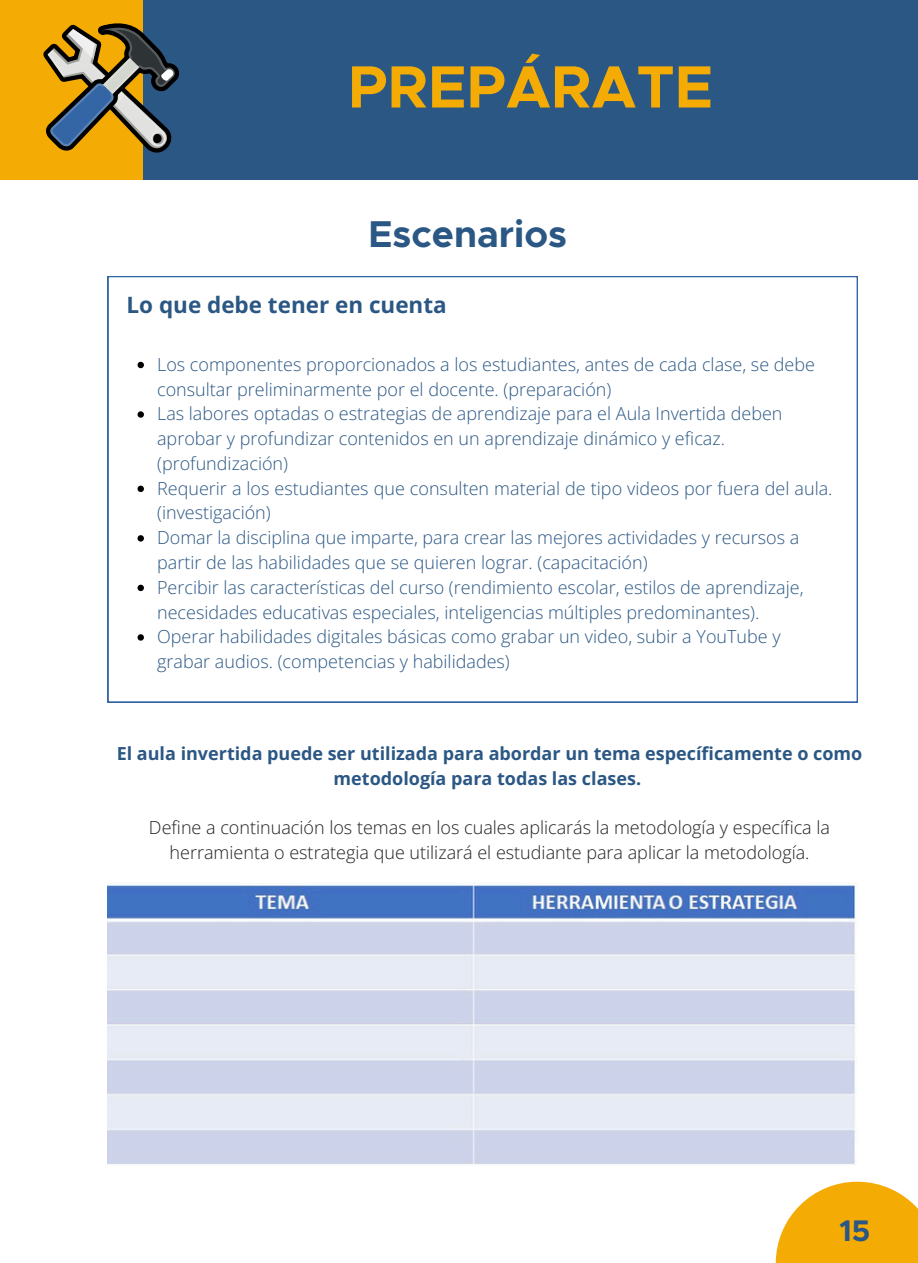
<style>
.page{position:relative;width:918px;height:1263px;background:#fff}
.page>*{position:absolute;margin:0;border:0;box-sizing:border-box;transform-origin:0 0}
.t1{font:700 59.85px "Metropolis";color:#f4ac04}
.t2{font:700 37.5px "Metropolis";color:#2b5784}
.t3{font:700 30px "Metropolis";color:#2b5784}
.t4{font:700 22.5px "Open Sans";color:#2b5784}
.t5{font:300 18px/24.8px "Open Sans";color:#2b5784}
.t6{font:300 18px/24.8px "Open Sans";color:#222;text-align:center}
.t7{font:700 18px/24.8px "Open Sans";color:#2b5784;text-align:center}
</style>
<div class="page">
<div style="left:143px;top:0;width:775px;height:180px;background:#2b5784"></div>
<div style="left:0;top:0;width:143px;height:180px;background:#f4ac04"></div>
<svg style="left:43px;top:23px;width:137px;height:130px"></svg>
<svg style="left:776px;top:1181px;width:142px;height:81px"></svg>
<img style="left:108px;top:883px;width:748px;height:281px">
<svg style="left:138px;top:362px;width:6px;height:6px"></svg>
<svg style="left:138px;top:411px;width:6px;height:6px"></svg>
<svg style="left:138px;top:485px;width:6px;height:7px"></svg>
<svg style="left:138px;top:535px;width:6px;height:6px"></svg>
<svg style="left:138px;top:584px;width:6px;height:7px"></svg>
<svg style="left:138px;top:634px;width:6px;height:6px"></svg>
<div style="left:107px;top:275px;width:752px;height:428px;border:2px solid #3465a4"></div>
<h1 class="t1" style="left:348px;top:60px;width:367px">PREPÁRATE</h1>
<h2 class="t2" style="left:369px;top:217px;width:200px">Escenarios</h2>
<h4 class="t4" style="left:127px;top:289px;width:322px">Lo que debe tener en cuenta</h4>
<p class="t5" style="left:157px;top:351px;width:659px">Los componentes proporcionados a los estudiantes, antes de cada clase, se debe consultar preliminarmente por el docente. (preparación)</p>
<h3 class="t5" style="left:157px;top:401px;width:627px">Las labores optadas o estrategias de aprendizaje para el Aula Invertida deben aprobar y profundizar contenidos en un aprendizaje dinámico y eficaz. (profundización)</h3>
<p class="t5" style="left:157px;top:475px;width:677px">Requerir a los estudiantes que consulten material de tipo videos por fuera del aula. (investigación)</p>
<p class="t5" style="left:157px;top:525px;width:644px">Domar la disciplina que imparte, para crear las mejores actividades y recursos a partir de las habilidades que se quieren lograr. (capacitación)</p>
<p class="t5" style="left:157px;top:574px;width:648px">Percibir las características del curso (rendimiento escolar, estilos de aprendizaje, necesidades educativas especiales, inteligencias múltiples predominantes).</p>
<p class="t5" style="left:157px;top:624px;width:625px">Operar habilidades digitales básicas como grabar un video, subir a YouTube y grabar audios. (competencias y habilidades)</p>
<p class="t7" style="left:117px;top:740px;width:747px">El aula invertida puede ser utilizada para abordar un tema específicamente o como metodología para todas las clases.</p>
<p class="t6" style="left:149px;top:815px;width:683px">Define a continuación los temas en los cuales aplicarás la metodología y específica la herramienta o estrategia que utilizará el estudiante para aplicar la metodología.</p>
<p class="t3" style="left:839px;top:1216px;width:32px">15</p>
</div>
